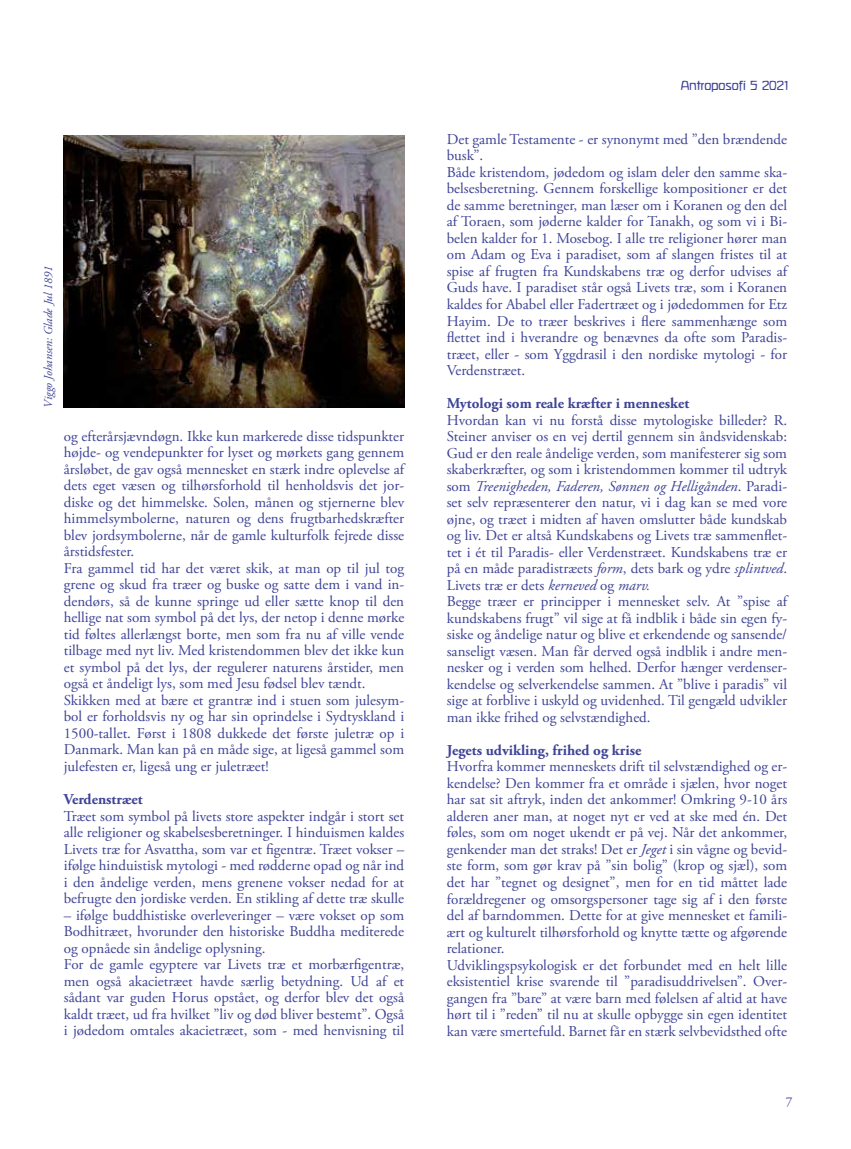
<style>
.page{position:relative;width:851px;height:1149px;background:#fff}
.page>*{position:absolute;margin:0;border:0;box-sizing:border-box;transform-origin:0 0}
.t1{font:15px/16.5px "Adobe Garamond Pro";color:#3e4395}
.t2{font:700 15px "Adobe Garamond Pro";color:#3e4395}
.t3{font:13.5px "Adobe Garamond Pro";color:#3e4395}
.t4{font:italic 12px "Adobe Garamond Pro";color:#3e4395}
.t5{font:12px "Roggenkamp";color:#3e4395}
.s1{font-style:italic}
</style>
<div class="page">
<img style="left:64px;top:135px;width:340px;height:272px">
<p class="t4" style="left:41px;top:407px;width:143px;rotate:-90deg">Viggo Johansen: Glade Jul 1891</p>
<p class="t1" style="left:64px;top:428px;width:342px">og efterårsjævndøgn. Ikke kun markerede disse tidspunkter højde- og vendepunkter for lyset og mørkets gang gennem årsløbet, de gav også mennesket en stærk indre oplevelse af dets eget væsen og tilhørsforhold til henholdsvis det jor&shy;diske og det himmelske. Solen, månen og stjernerne blev himmelsymbolerne, naturen og dens frugtbarhedskræfter blev jordsymbolerne, når de gamle kulturfolk fejrede disse årstidsfester.<br>Fra gammel tid har det været skik, at man op til jul tog grene og skud fra træer og buske og satte dem i vand in&shy;dendørs, så de kunne springe ud eller sætte knop til den hellige nat som symbol på det lys, der netop i denne mørke tid føltes allerlængst borte, men som fra nu af ville vende tilbage med nyt liv. Med kristendommen blev det ikke kun et symbol på det lys, der regulerer naturens årstider, men også et åndeligt lys, som med Jesu fødsel blev tændt.<br>Skikken med at bære et grantræ ind i stuen som julesym&shy;bol er forholdsvis ny og har sin oprindelse i Sydtyskland i 1500-tallet. Først i 1808 dukkede det første juletræ op i Danmark. Man kan på en måde sige, at ligeså gammel som julefesten er, ligeså ung er juletræet!</p>
<p class="t2" style="left:64px;top:790px;width:80px">Verdenstræet</p>
<p class="t1" style="left:64px;top:807px;width:342px;text-align:justify">Træet som symbol på livets store aspekter indgår i stort set alle religioner og skabelsesberetninger. I hinduismen kaldes Livets træ for Asvattha, som var et figentræ. Træet vokser – ifølge hinduistisk mytologi - med rødderne opad og når ind i den åndelige verden, mens grenene vokser nedad for at befrugte den jordiske verden. En stikling af dette træ skulle</p>
<p class="t1" style="left:64px;top:906px;width:342px">– ifølge buddhistiske overleveringer – være vokset op som Bodhitræet, hvorunder den historiske Buddha mediterede og opnåede sin åndelige oplysning.<br>For de gamle egyptere var Livets træ et morbærfigentræ, men også akacietræet havde særlig betydning. Ud af et sådant var guden Horus opstået, og derfor blev det også kaldt træet, ud fra hvilket ”liv og død bliver bestemt”. Også i jødedom omtales akacietræet, som - med henvisning til</p>
<p class="t5" style="left:680px;top:79px;width:108px">Antroposofi 5 2021</p>
<p class="t1" style="left:446px;top:131px;width:342px">Det gamle Testamente - er synonymt med ”den brændende busk”.<br>Både kristendom, jødedom og islam deler den samme ska&shy;belsesberetning. Gennem forskellige kompositioner er det de samme beretninger, man læser om i Koranen og den del af Toraen, som jøderne kalder for Tanakh, og som vi i Bi&shy;belen kalder for 1. Mosebog. I alle tre religioner hører man om Adam og Eva i paradiset, som af slangen fristes til at spise af frugten fra Kundskabens træ og derfor udvises af Guds have. I paradiset står også Livets træ, som i Koranen kaldes for Ababel eller Fadertræet og i jødedommen for Etz Hayim. De to træer beskrives i flere sammenhænge som flettet ind i hverandre og benævnes da ofte som Paradis&shy;træet, eller - som Yggdrasil i den nordiske mytologi - for Verdenstræet.</p>
<p class="t2" style="left:446px;top:394px;width:244px">Mytologi som reale kræfter i mennesket</p>
<p class="t1" style="left:446px;top:412px;width:342px">Hvordan kan vi nu forstå disse mytologiske billeder? R.<br>Steiner anviser os en vej dertil gennem sin åndsvidenskab:<br>Gud er den reale åndelige verden, som manifesterer sig som skaberkræfter, og som i kristendommen kommer til udtryk som <span class="s1">Treenigheden, Faderen, Sønnen og Helligånden</span>. Paradi&shy;set selv repræsenterer den natur, vi i dag kan se med vore øjne, og træet i midten af haven omslutter både kundskab og liv. Det er altså Kundskabens og Livets træ sammenflet&shy;tet i ét til Paradis- eller Verdenstræet. Kundskabens træ er på en måde paradistræets <span class="s1">form</span>, dets bark og ydre <span class="s1">splintved</span>.<br>Livets træ er dets <span class="s1">kerneved</span> og <span class="s1">marv.<br></span>Begge træer er principper i mennesket selv. At ”spise af kundskabens frugt” vil sige at få indblik i både sin egen fy&shy;siske og åndelige natur og blive et erkendende og sansende/ sanseligt væsen. Man får derved også indblik i andre men&shy;nesker og i verden som helhed. Derfor hænger verdenser&shy;kendelse og selverkendelse sammen. At ”blive i paradis” vil sige at forblive i uskyld og uvidenhed. Til gengæld udvikler man ikke frihed og selvstændighed.</p>
<p class="t2" style="left:446px;top:741px;width:196px">Jegets udvikling, frihed og krise</p>
<p class="t1" style="left:446px;top:758px;width:342px">Hvorfra kommer menneskets drift til selvstændighed og er&shy;kendelse? Den kommer fra et område i sjælen, hvor noget har sat sit aftryk, inden det ankommer! Omkring 9-10 års alderen aner man, at noget nyt er ved at ske med én. Det føles, som om noget ukendt er på vej. Når det ankommer, genkender man det straks! Det er <span class="s1">Jeget</span> i sin vågne og bevid&shy;ste form, som gør krav på ”sin bolig” (krop og sjæl), som det har ”tegnet og designet”, men for en tid måttet lade forældregener og omsorgspersoner tage sig af i den første del af barndommen. Dette for at give mennesket et famili&shy;ært og kulturelt tilhørsforhold og knytte tætte og afgørende relationer.<br>Udviklingspsykologisk er det forbundet med en helt lille eksistentiel krise svarende til ”paradisuddrivelsen”. Over&shy;gangen fra ”bare” at være barn med følelsen af altid at have hørt til i ”reden” til nu at skulle opbygge sin egen identitet kan være smertefuld. Barnet får en stærk selvbevidsthed ofte</p>
<p class="t3" style="left:785px;top:1092px;width:8px">7</p>
</div>
